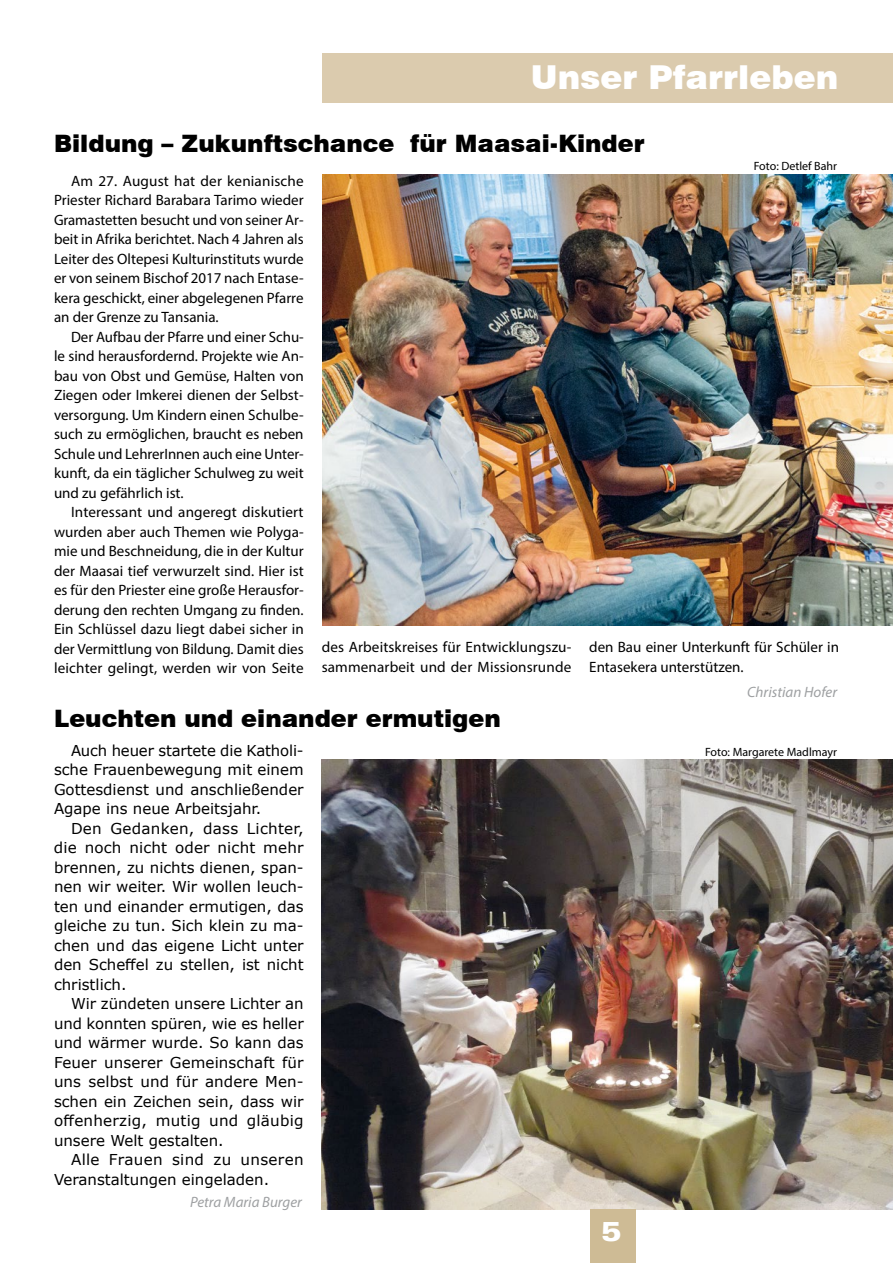
<style>
.page{position:relative;width:893px;height:1263px;background:#fff}
.page>*{position:absolute;margin:0;border:0;box-sizing:border-box;transform-origin:0 0}
.t1{font:900 33px "Swiss 721 BT";color:#fff}
.t2{font:900 expanded 27px "Zurich BT";color:#fff}
.t3{font:900 24px "Swiss 721 BT";color:#000}
.t4{font:15px/19.5px "Myriad Pro";color:#000;text-align:justify}
.t5{font:15px/19.5px "Verdana";color:#000;text-align:justify}
.t6{font:italic 15px "Myriad Pro";color:#9ea0a2}
.t7{font:12px "Myriad Pro";color:#000}
</style>
<div class="page">
<img style="left:323px;top:174px;width:570px;height:452px">
<img style="left:322px;top:759px;width:571px;height:450px">
<div style="left:590px;top:1209px;width:45px;height:54px;background:#cebb95"></div>
<div style="left:323px;top:53px;width:570px;height:50px;background:#dbcbae"></div>
<h1 class="t1" style="left:531px;top:57px;width:309px">Unser Pfarrleben</h1>
<h3 class="t3" style="left:54px;top:129px;width:592px">Bildung – Zukunftschance für Maasai-Kinder</h3>
<p class="t7" style="left:754px;top:159px;width:85px">Foto: Detlef Bahr</p>
<p class="t4" style="left:54px;top:171px;width:251px;text-indent:17px">Am 27. August hat der kenianische Priester Richard Barabara Tarimo wieder Gramastetten besucht und von seiner Ar&shy;beit in Afrika berichtet. Nach 4 Jahren als Leiter des Oltepesi Kulturinstituts wurde er von seinem Bischof 2017 nach Entase&shy;kera geschickt, einer abgelegenen Pfarre an der Grenze zu Tansania.</p>
<p class="t4" style="left:54px;top:327px;width:251px;text-indent:17px">Der Aufbau der Pfarre und einer Schu&shy;le sind herausfordernd. Projekte wie An&shy;bau von Obst und Gemüse, Halten von Ziegen oder Imkerei dienen der Selbst&shy;versorgung. Um Kindern einen Schulbe&shy;such zu ermöglichen, braucht es neben Schule und LehrerInnen auch eine Unter&shy;kunft, da ein täglicher Schulweg zu weit und zu gefährlich ist.</p>
<p class="t4" style="left:54px;top:502px;width:251px;text-indent:17px">Interessant und angeregt diskutiert wurden aber auch Themen wie Polyga&shy;mie und Beschneidung, die in der Kultur der Maasai tief verwurzelt sind. Hier ist es für den Priester eine große Herausfor&shy;derung den rechten Umgang zu finden.<br>Ein Schlüssel dazu liegt dabei sicher in der Vermittlung von Bildung. Damit dies leichter gelingt, werden wir von Seite</p>
<p class="t4" style="left:322px;top:637px;width:251px">des Arbeitskreises für Entwicklungszu&shy;sammenarbeit und der Missionsrunde</p>
<p class="t4" style="left:589px;top:637px;width:251px">den Bau einer Unterkunft für Schüler in<br>Entasekera unterstützen.</p>
<p class="t6" style="left:747px;top:683px;width:91px">Christian Hofer</p>
<h3 class="t3" style="left:54px;top:704px;width:448px">Leuchten und einander ermutigen</h3>
<p class="t5" style="left:54px;top:740px;width:251px;text-indent:17px">Auch heuer startete die Katholi&shy;sche Frauenbewegung mit einem Gottesdienst und anschließender Agape ins neue Arbeitsjahr.</p>
<p class="t5" style="left:54px;top:818px;width:251px;text-indent:17px">Den Gedanken, dass Lichter, die noch nicht oder nicht mehr brennen, zu nichts dienen, span&shy;nen wir weiter. Wir wollen leuch&shy;ten und einander ermutigen, das gleiche zu tun. Sich klein zu ma&shy;chen und das eigene Licht unter den Scheffel zu stellen, ist nicht christlich.</p>
<p class="t5" style="left:54px;top:994px;width:251px;text-indent:17px">Wir zündeten unsere Lichter an und konnten spüren, wie es heller und wärmer wurde. So kann das Feuer unserer Gemeinschaft für uns selbst und für andere Men&shy;schen ein Zeichen sein, dass wir offenherzig, mutig und gläubig unsere Welt gestalten.</p>
<p class="t5" style="left:54px;top:1150px;width:251px;text-indent:17px">Alle Frauen sind zu unseren<br>Veranstaltungen eingeladen.</p>
<p class="t6" style="left:190px;top:1192px;width:113px">Petra Maria Burger</p>
<p class="t7" style="left:705px;top:744px;width:134px">Foto: Margarete Madlmayr</p>
<h2 class="t2" style="left:601px;top:1216px;width:22px">5</h2>
</div>
